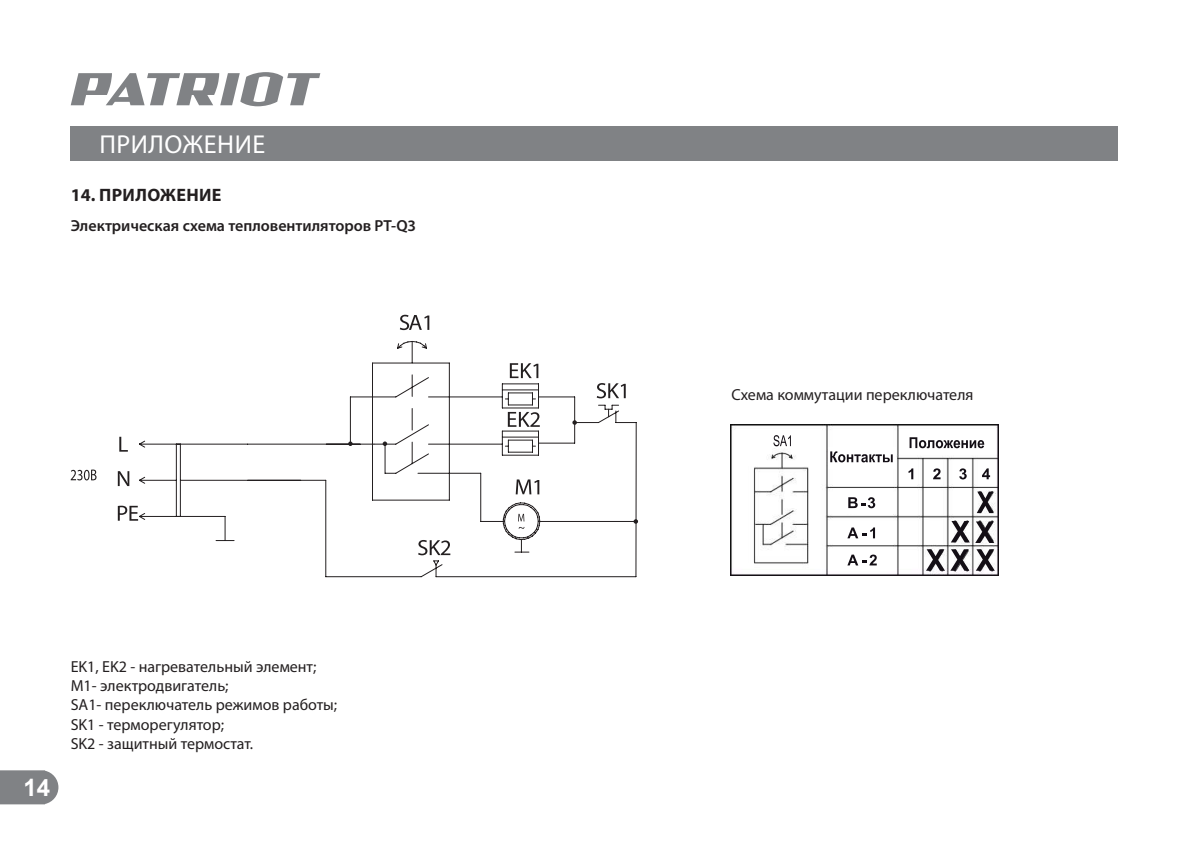
<style>
.page{position:relative;width:1190px;height:842px;background:#fff}
.page>*{position:absolute;margin:0;border:0;box-sizing:border-box;transform-origin:0 0}
.t1{font:26px "Myriad Pro";letter-spacing:.02em;color:#fff}
.t2{font:700 24px "Arial";color:#fff}
.t3{font:700 18px "Myriad Pro";letter-spacing:.02em;color:#231f20}
.t4{font:16px/19.2px "Myriad Pro";color:#231f20}
.t5{font:600 16px "Myriad Pro";color:#231f20}
</style>
<div class="page">
<svg style="left:0;top:770px;width:58px;height:34px;background:#888a8c"></svg>
<div style="left:71px;top:126px;width:1046px;height:34px;background:#808285"></div>
<svg style="left:71px;top:72px;width:249px;height:34px"></svg>
<svg style="left:138px;top:383px;width:499px;height:195px"></svg>
<svg style="left:71px;top:469px;width:25px;height:11px"></svg>
<svg style="left:119px;top:437px;width:9px;height:14px"></svg>
<svg style="left:118px;top:471px;width:11px;height:15px"></svg>
<svg style="left:118px;top:505px;width:20px;height:15px"></svg>
<svg style="left:596px;top:383px;width:29px;height:15px"></svg>
<svg style="left:509px;top:363px;width:29px;height:15px"></svg>
<svg style="left:507px;top:412px;width:32px;height:15px"></svg>
<svg style="left:515px;top:479px;width:24px;height:15px"></svg>
<svg style="left:518px;top:514px;width:6px;height:7px"></svg>
<svg style="left:518px;top:527px;width:6px;height:2px"></svg>
<svg style="left:418px;top:540px;width:32px;height:15px"></svg>
<svg style="left:400px;top:315px;width:29px;height:15px"></svg>
<svg style="left:348px;top:441px;width:4px;height:5px"></svg>
<svg style="left:371px;top:341px;width:79px;height:160px"></svg>
<svg style="left:572px;top:420px;width:4px;height:5px"></svg>
<svg style="left:633px;top:519px;width:5px;height:4px"></svg>
<img style="left:730px;top:424px;width:268px;height:152px">
<div style="left:828px;top:492px;width:67px;height:22px;background:#fff"></div>
<div style="left:828px;top:521px;width:67px;height:22px;background:#fff"></div>
<div style="left:828px;top:549px;width:67px;height:21px;background:#fff"></div>
<svg style="left:773px;top:435px;width:17px;height:11px"></svg>
<svg style="left:848px;top:497px;width:27px;height:11px"></svg>
<svg style="left:847px;top:527px;width:27px;height:11px"></svg>
<svg style="left:847px;top:554px;width:29px;height:11px"></svg>
<svg style="left:908px;top:468px;width:5px;height:11px"></svg>
<svg style="left:932px;top:468px;width:8px;height:11px"></svg>
<svg style="left:959px;top:468px;width:7px;height:11px"></svg>
<svg style="left:981px;top:468px;width:8px;height:11px"></svg>
<svg style="left:976px;top:491px;width:17px;height:22px"></svg>
<svg style="left:950px;top:521px;width:19px;height:21px"></svg>
<svg style="left:975px;top:521px;width:19px;height:22px"></svg>
<svg style="left:975px;top:549px;width:19px;height:21px"></svg>
<svg style="left:950px;top:549px;width:19px;height:21px"></svg>
<svg style="left:925px;top:549px;width:19px;height:21px"></svg>
<div style="left:828px;top:447px;width:67px;height:22px;background:#fff"></div>
<div style="left:901px;top:433px;width:88px;height:22px;background:#fff"></div>
<svg style="left:909px;top:437px;width:75px;height:11px"></svg>
<svg style="left:830px;top:451px;width:62px;height:11px"></svg>
<h1 class="t1" style="left:99px;top:132px;width:167px">ПРИЛОЖЕНИЕ</h1>
<p class="t3" style="left:71px;top:186px;width:152px">14. ПРИЛОЖЕНИЕ</p>
<p class="t5" style="left:71px;top:220px;width:347px">Электрическая схема тепловентиляторов PT-Q3</p>
<h2 class="t2" style="left:23px;top:773px;width:28px">14</h2>
<p class="t4" style="left:71px;top:657px;width:268px">EK1, EK2 - нагревательный элемент;<br>М1- электродвигатель;<br>SA1- переключатель режимов работы;<br>SK1 - терморегулятор;<br>SK2 - защитный термостат.</p>
<p class="t4" style="left:731px;top:385px;width:243px">Схема коммутации переключателя</p>
</div>
